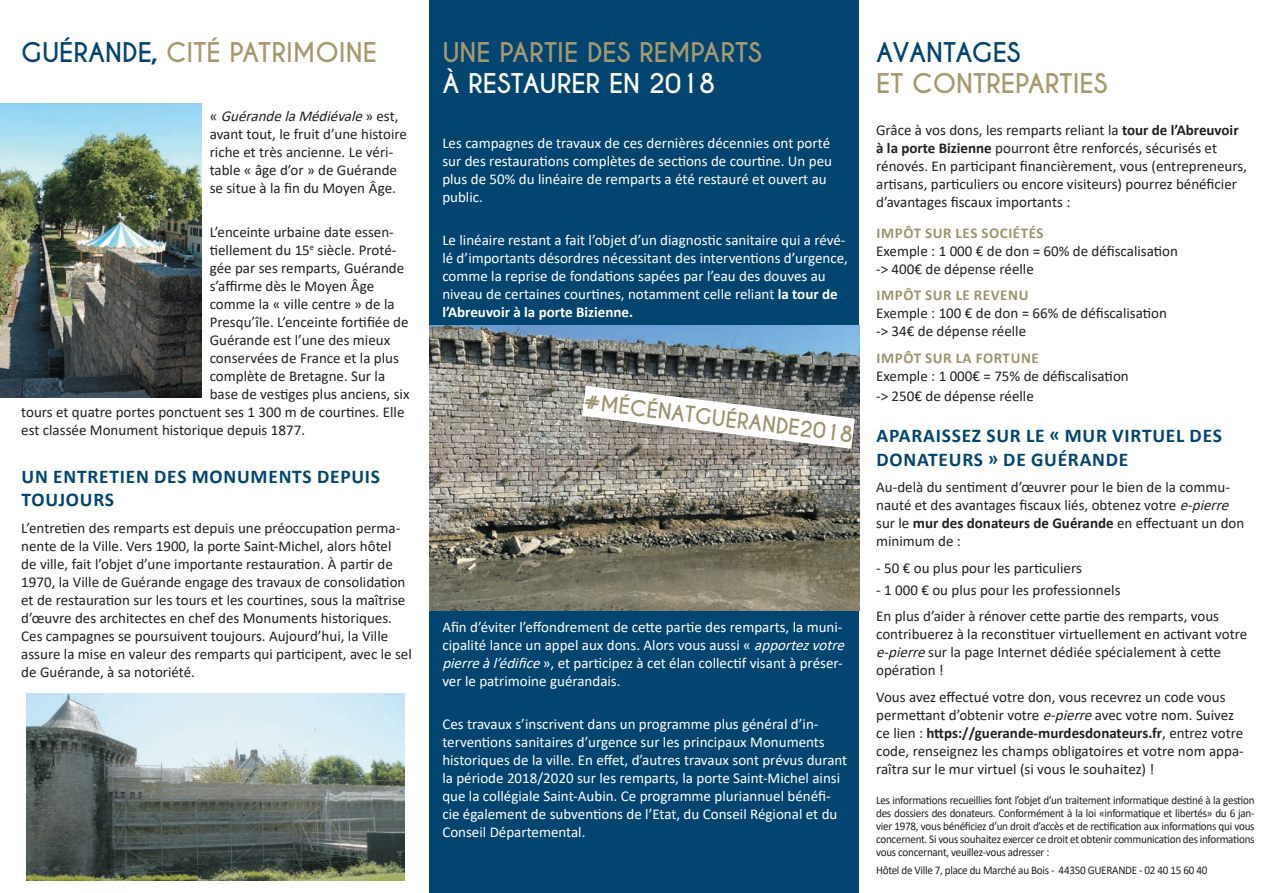
<style>
.page{position:relative;width:1276px;height:893px;background:#fff}
.page>*{position:absolute;margin:0;border:0;box-sizing:border-box;transform-origin:0 0}
.t1{font:700 25.5px "Caviar Dreams";color:#a7996e}
.t2{font:700 25.5px "Caviar Dreams";color:#fff}
.t3{font:700 25.5px "Caviar Dreams";letter-spacing:-.01em;color:#014570}
.t4{font:700 20.55px "Caviar Dreams";color:#9d936e}
.t5{font:700 19.5px/23.4px "Calibri";letter-spacing:.04em;color:#014570}
.t6{font:15px/18px "Calibri";color:#231f20}
.t7{font:15px/18px "Calibri";color:#fff}
.t8{font:700 15px "Calibri";letter-spacing:.04em;color:#9d936e}
.t9{font:11.7px/13.2px "Calibri";letter-spacing:-.025em;color:#231f20;text-align:justify;scale:.95 1}
.s1{color:#014570}
.s2{font-style:italic}
.s3{font-weight:700}
</style>
<div class="page">
<div style="left:429px;top:0;width:430px;height:893px;background:#014570"></div>
<img style="left:0;top:104px;width:201px;height:294px">
<img style="left:27px;top:693px;width:378px;height:187px">
<img style="left:429px;top:325px;width:430px;height:285px">
<svg style="left:550px;top:367px;width:310px;height:100px;background:#a2a09b"></svg>
<h1 class="t1" style="left:21px;top:37px;width:357px"><span class="s1">GUÉRANDE,</span> CITÉ PATRIMOINE</h1>
<p class="t6" style="left:210px;top:107px;width:199px">« <span class="s2">GuérandelaMédiévale</span>» e s t , avant tout, le fruit d’une histoire riche et très ancienne. Le véri&shy;table « âge d’or » de Guérande se situe à la fin du Moyen Âge.</p>
<p class="t6" style="left:210px;top:223px;width:186px">L’enceinte urbaine date essen-</p>
<p class="t6" style="left:210px;top:241px;width:188px">tiellement du 15<sup>e</sup> siècle. Proté-</p>
<p class="t6" style="left:210px;top:259px;width:196px">gée par ses remparts, Guérande</p>
<p class="t6" style="left:210px;top:277px;width:166px">s’affirme dès le Moyen Âge</p>
<p class="t6" style="left:210px;top:295px;width:186px">comme la « ville centre » de la</p>
<p class="t6" style="left:210px;top:313px;width:200px">Presqu’île. L’enceinte fortifiée de</p>
<p class="t6" style="left:210px;top:331px;width:182px">Guérande est l’une des mieux</p>
<p class="t6" style="left:210px;top:349px;width:191px">conservées de France et la plus</p>
<p class="t6" style="left:210px;top:367px;width:177px">complète de Bretagne. Sur la</p>
<p class="t6" style="left:210px;top:385px;width:201px">base de vestiges plus anciens, six</p>
<p class="t6" style="left:21px;top:403px;width:385px">tours et quatre portes ponctuent ses 1 300 m de courtines. Elle</p>
<p class="t6" style="left:21px;top:421px;width:285px">est classée Monument historique depuis 1877.</p>
<h3 class="t5" style="left:22px;top:464px;width:360px">UN ENTRETIEN DES MONUMENTS DEPUIS<br>TOUJOURS</h3>
<p class="t6" style="left:21px;top:518px;width:392px">L’entretien des remparts est depuis une préoccupation perma&shy;nente de la Ville. Vers 1900, la porte Saint-Michel, alors hôtel<br>de ville, fait l’objet d’une importante restauration. À partir de 1970, la Ville de Guérande engage des travaux de consolidation et de restauration sur les tours et les courtines, sous la maîtrise d’œuvre des architectes en chef des Monuments historiques.<br>Ces campagnes se poursuivent toujours. Aujourd’hui, la Ville assure la mise en valeur des remparts qui participent, avec le sel de Guérande, à sa notoriété.</p>
<h1 class="t1" style="left:442px;top:37px;width:321px">UNE PARTIE DES REMPARTS</h1>
<h1 class="t2" style="left:442px;top:68px;width:274px">À RESTAURER EN 2018</h1>
<p class="t7" style="left:442px;top:133px;width:391px">Les campagnes de travaux de ces dernières décennies ont porté sur des restaurations complètes de sections de courtine. Un peu plus de 50% du linéaire de remparts a été restauré et ouvert au public.</p>
<p class="t7" style="left:442px;top:231px;width:407px">Le linéaire restant a fait l’objet d’un diagnostic sanitaire qui a révé&shy;lé d’importants désordres nécessitant des interventions d’urgence, comme la reprise de fondations sapées par l’eau des douves au niveau de certaines courtines, notamment celle reliant <span class="s3">la tour de l’Abreuvoir à la porte Bizienne.</span></p>
<h2 class="t4" style="left:585px;top:389px;width:273px;rotate:7deg">#MÉCÉNATGUÉRANDE2018</h2>
<p class="t7" style="left:442px;top:618px;width:408px">Afin d’éviter l’effondrement de cette partie des remparts, la muni&shy;cipalité lance un appel aux dons. Alors vous aussi « <span class="s2">apportezvotre pierreàl’édifice</span>», et participez à cet élan collectif visant à préser&shy;ver le patrimoine guérandais.</p>
<p class="t7" style="left:442px;top:715px;width:406px">Ces travaux s’inscrivent dans un programme plus général d’in&shy;terventions sanitaires d’urgence sur les principaux Monuments historiques de la ville. En effet, d’autres travaux sont prévus durant la période 2018/2020 sur les remparts, la porte Saint-Michel ainsi que la collégiale Saint-Aubin. Ce programme pluriannuel bénéfi&shy;cie également de subventions de l’Etat, du Conseil Régional et du Conseil Départemental.</p>
<h1 class="t3" style="left:876px;top:37px;width:146px">AVANTAGES</h1>
<h1 class="t1" style="left:876px;top:68px;width:233px">ET CONTREPARTIES</h1>
<p class="t6" style="left:876px;top:121px;width:372px">Grâce à vos dons, les remparts reliant la <span class="s3">tour de l’Abreuvoir à la porte Bizienne</span> pourront être renforcés, sécurisés et rénovés. En participant financièrement, vous (entrepreneurs, artisans, particuliers ou encore visiteurs) pourrez bénéficier d’avantages fiscaux importants :</p>
<p class="t8" style="left:876px;top:222px;width:169px">IMPÔT SUR LES SOCIÉTÉS</p>
<p class="t6" style="left:876px;top:241px;width:303px">Exemple : 1 000 € de don = 60% de défiscalisation -&gt; 400€ de dépense réelle</p>
<p class="t8" style="left:876px;top:285px;width:153px">IMPÔT SUR LE REVENU</p>
<p class="t6" style="left:876px;top:304px;width:292px">Exemple : 100 € de don = 66% de défiscalisation -&gt; 34€ de dépense réelle</p>
<p class="t8" style="left:876px;top:347px;width:164px">IMPÔT SUR LA FORTUNE</p>
<p class="t6" style="left:876px;top:366px;width:254px;line-height:19.8px">Exemple : 1 000€ = 75% de défiscalisation -&gt; 250€ de dépense réelle</p>
<h3 class="t5" style="left:876px;top:424px;width:347px">APARAISSEZ SUR LE « MUR VIRTUEL DES<br>DONATEURS » DE GUÉRANDE</h3>
<p class="t6" style="left:876px;top:478px;width:370px">Au-delà du sentiment d’œuvrer pour le bien de la commu&shy;nauté et des avantages fiscaux liés, obtenez votre <span class="s2">e-pierre </span>sur le <span class="s3">mur des donateurs de Guérande</span> en effectuant un don minimum de :</p>
<p class="t6" style="left:876px;top:558px;width:207px">- 50 € ou plus pour les particuliers</p>
<p class="t6" style="left:876px;top:576px;width:344px;line-height:26.5px">- 1 000 € ou plus pour les professionnels<br>En plus d’aider à rénover cette partie des remparts, vous</p>
<p class="t6" style="left:876px;top:625px;width:372px">contribuerez à la reconstituer virtuellement en activant votre <span class="s2">e-pierre</span>sur la page Internet dédiée spécialement à cette opération !</p>
<p class="t6" style="left:876px;top:687px;width:369px">Vous avez effectué votre don, vous recevrez un code vous permettant d’obtenir votre <span class="s2">e-pierre</span>avec votre nom. Suivez ce lien : <span class="s3">https://guerande-murdesdonateurs.fr</span>, entrez votre code, renseignez les champs obligatoires et votre nom appa&shy;raîtra sur le mur virtuel (si vous le souhaitez) !</p>
<p class="t9" style="left:876px;top:793px;width:400px">Les informations recueillies font l’objet d’un traitement informatique destiné à la gestion des dossiers des donateurs. Conformément à la loi «informatique et libertés» du 6 jan&shy;vier 1978, vous bénéficiez d’un droit d’accès et de rectification aux informations qui vous concernent. Si vous souhaitez exercer ce droit et obtenir communication des informations vous concernant, veuillez-vous adresser :</p>
<p class="t9" style="left:876px;top:863px;width:350px">Hôtel de Ville 7, place du Marché au Bois - 44350 GUERANDE - 02 40 15 60 40</p>
</div>
